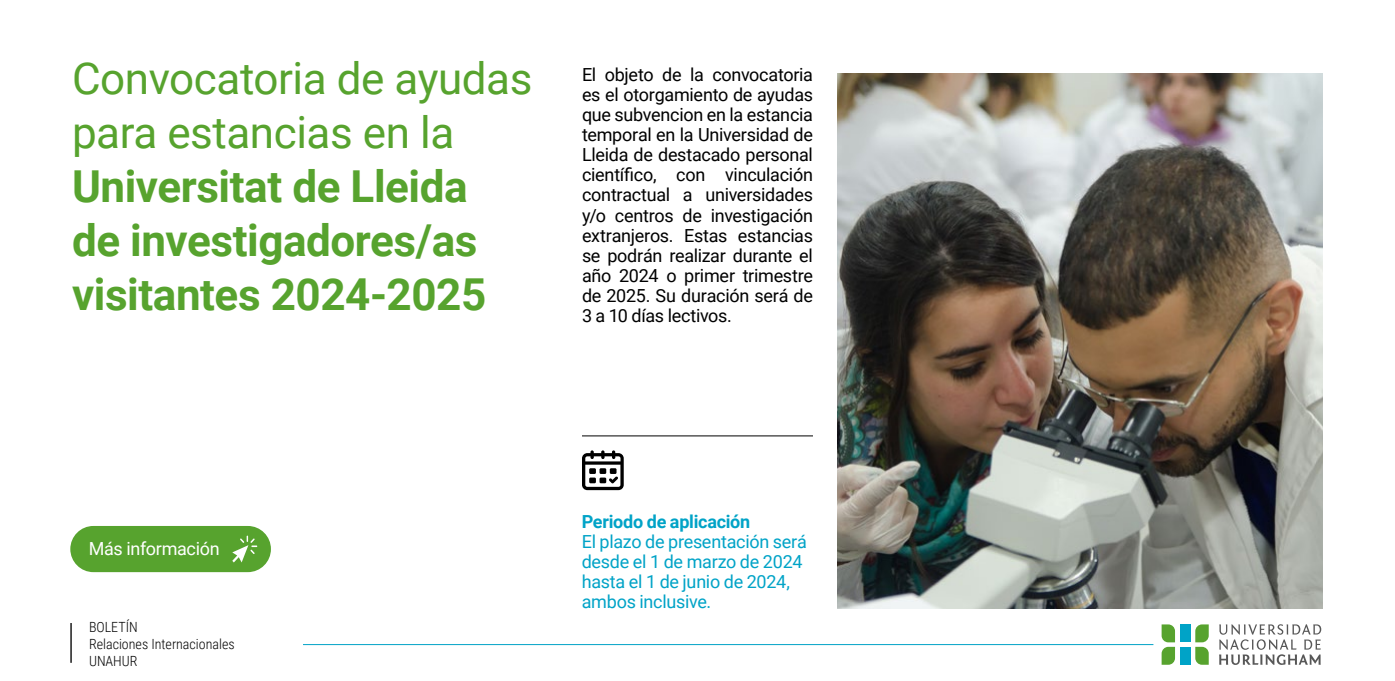
<style>
.page{position:relative;width:1395px;height:681px;background:#fff}
.page>*{position:absolute;margin:0;border:0;box-sizing:border-box;transform-origin:0 0}
.t1{font:700 44px/54px "Roboto";letter-spacing:-.01em;color:#57a32e}
.t2{font:44px/54px "Roboto";letter-spacing:-.01em;color:#57a32e}
.t3{font:18px/20px "Roboto";letter-spacing:-.015em;color:#000;text-align:justify}
.t4{font:18px/20px "Roboto";letter-spacing:-.015em;color:#00a3c7}
.t5{font:700 18px "Roboto";letter-spacing:-.015em;color:#00a3c7}
.t6{font:18px "Roboto";letter-spacing:-.015em;color:#fff}
.t7{font:300 14px/16.8px "Roboto Condensed";color:#000}
</style>
<div class="page">
<svg style="left:1195px;top:624px;width:13px;height:40px"></svg>
<svg style="left:1161px;top:624px;width:14px;height:40px"></svg>
<div style="left:1179px;top:624px;width:11px;height:18px;background:#00a3c7"></div>
<div style="left:1179px;top:646px;width:11px;height:18px;background:#00a3c7"></div>
<svg style="left:1219px;top:624px;width:102px;height:40px"></svg>
<hr style="left:303px;top:643px;width:850px;height:1px;background:#00a3c7">
<hr style="left:70px;top:622px;width:2px;height:40px;background:#1c1c1c">
<svg style="left:582px;top:450px;width:42px;height:40px"></svg>
<hr style="left:582px;top:435px;width:231px;height:1px;background:#000">
<div style="left:70px;top:525px;width:201px;height:47px;background:#57a32e;border-radius:23px"></div>
<svg style="left:232px;top:535px;width:25px;height:27px"></svg>
<img style="left:837px;top:73px;width:486px;height:535px">
<h1 class="t2" style="left:72px;top:49px;width:462px">Convocatoria de ayudas para estancias en la</h1>
<h1 class="t1" style="left:72px;top:157px;width:416px">Universitat de Lleida de investigadores/as visitantes 2024-2025</h1>
<p class="t3" style="left:582px;top:64px;width:232px">El objeto de la convocatoria es el otorgamiento de ayudas que subvencion en la estancia temporal en la Universidad de Lleida de destacado personal científico, con vinculación contractual a universidades y/o centros de investigación extranjeros. Estas estancias se podrán realizar durante el año 2024 o primer trimestre de 2025. Su duración será de 3 a 10 días lectivos.</p>
<p class="t6" style="left:89px;top:535px;width:133px">Más información</p>
<p class="t7" style="left:89px;top:618px;width:147px">BOLETÍN<br>Relaciones Internacionales<br>UNAHUR</p>
<p class="t5" style="left:582px;top:508px;width:170px">Periodo de aplicación</p>
<p class="t4" style="left:582px;top:530px;width:227px">El plazo de presentación será desde el 1 de marzo de 2024 hasta el 1 de junio de 2024, ambos inclusive.</p>
</div>
